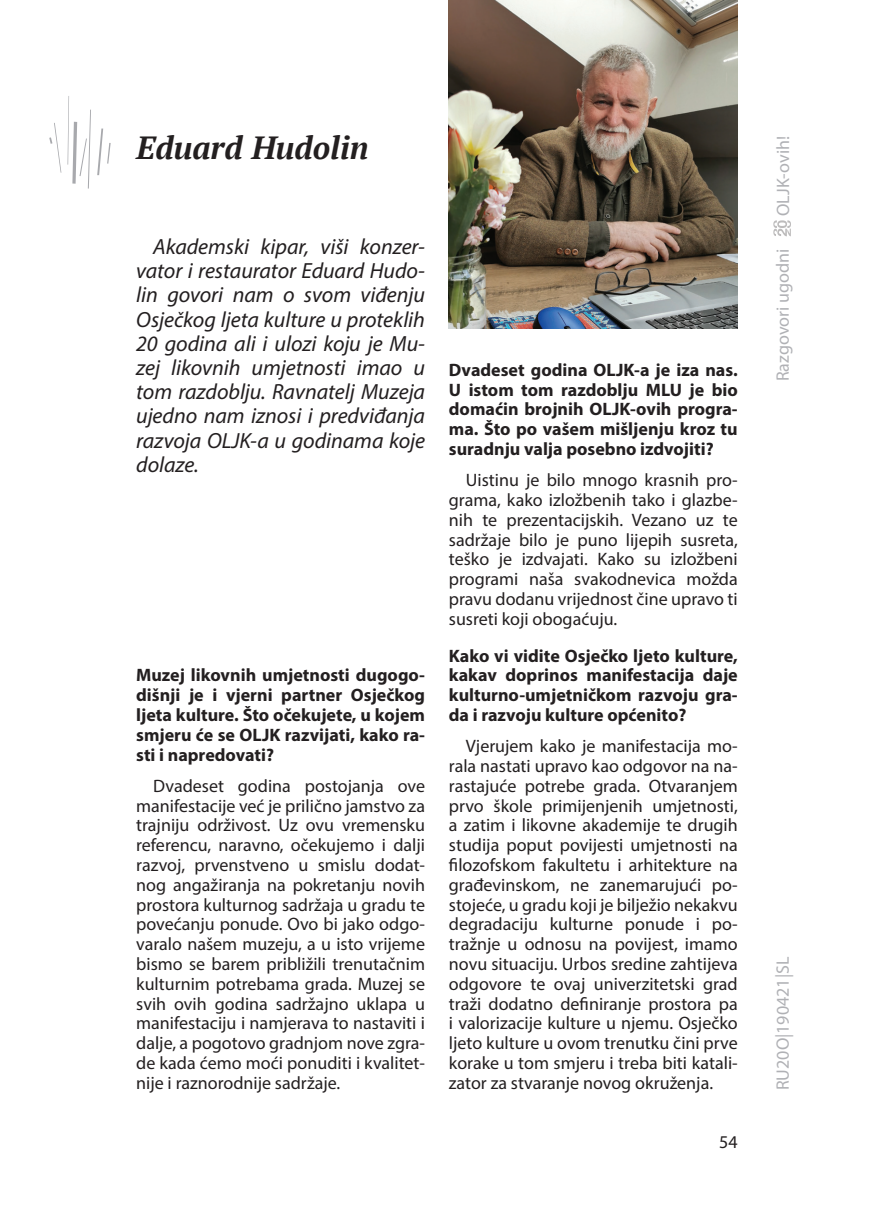
<style>
.page{position:relative;width:874px;height:1225px;background:#fff}
.page>*{position:absolute;margin:0;border:0;box-sizing:border-box;transform-origin:0 0}
.t1{font:italic 700 32px "PT Serif";color:#231f20}
.t2{font:italic 22px/24.2px "Myriad Pro";letter-spacing:-.005em;color:#231f20;text-align:justify}
.t3{font:18px/19.8px "Myriad Pro";color:#231f20;text-align:justify}
.t4{font:700 18px/19.8px "Myriad Pro";color:#231f20;text-align:justify}
.t5{font:18px "Myriad Pro";color:#b0b1b5}
</style>
<div class="page">
<svg style="left:773px;top:220px;width:17px;height:16px"></svg>
<img style="left:448px;top:0;width:289px;height:328px">
<svg style="left:49px;top:123px;width:12px;height:50px"></svg>
<svg style="left:67px;top:96px;width:24px;height:93px"></svg>
<svg style="left:97px;top:128px;width:14px;height:47px"></svg>
<h1 class="t1" style="left:136px;top:127px;width:234px">Eduard Hudolin</h1>
<p class="t2" style="left:136px;top:234px;width:290px;text-indent:17px">Akademski kipar, viši konzer&shy;vator i restaurator Eduard Hudo&shy;lin govori nam o svom viđenju Osječkog ljeta kulture u proteklih 20 godina ali i ulozi koju je Mu&shy;zej likovnih umjetnosti imao u tom razdoblju. Ravnatelj Muzeja ujedno nam iznosi i predviđanja razvoja OLJK-a u godinama koje dolaze.</p>
<p class="t4" style="left:136px;top:665px;width:290px">Muzej likovnih umjetnosti dugogo&shy;dišnji je i vjerni partner Osječkog ljeta kulture. Što očekujete, u kojem smjeru će se OLJK razvijati, kako ra&shy;sti i napredovati?</p>
<p class="t3" style="left:136px;top:775px;width:290px;text-indent:17px">Dvadeset godina postojanja ove manifestacije već je prilično jamstvo za trajniju održivost. Uz ovu vremensku referencu, naravno, očekujemo i dalji razvoj, prvenstveno u smislu dodat&shy;nog angažiranja na pokretanju novih prostora kulturnog sadržaja u gradu te povećanju ponude. Ovo bi jako odgo&shy;varalo našem muzeju, a u isto vrijeme bismo se barem približili trenutačnim kulturnim potrebama grada. Muzej se svih ovih godina sadržajno uklapa u manifestaciju i namjerava to nastaviti i dalje, a pogotovo gradnjom nove zgra&shy;de kada ćemo moći ponuditi i kvalitet&shy;nije i raznorodnije sadržaje.</p>
<p class="t4" style="left:448px;top:359px;width:290px">Dvadeset godina OLJK-a je iza nas.<br>U istom tom razdoblju MLU je bio domaćin brojnih OLJK-ovih progra&shy;ma. Što po vašem mišljenju kroz tu suradnju valja posebno izdvojiti?</p>
<p class="t3" style="left:448px;top:470px;width:290px;text-indent:17px">Uistinu je bilo mnogo krasnih pro&shy;grama, kako izložbenih tako i glazbe&shy;nih te prezentacijskih. Vezano uz te sadržaje bilo je puno lijepih susreta, teško je izdvajati. Kako su izložbeni programi naša svakodnevica možda pravu dodanu vrijednost čine upravo ti susreti koji obogaćuju.</p>
<p class="t4" style="left:448px;top:645px;width:290px">Kako vi vidite Osječko ljeto kulture, kakav doprinos manifestacija daje kulturno-umjetničkom razvoju gra&shy;da i razvoju kulture općenito?</p>
<p class="t3" style="left:448px;top:736px;width:290px;text-indent:17px">Vjerujem kako je manifestacija mo&shy;rala nastati upravo kao odgovor na na&shy;rastajuće potrebe grada. Otvaranjem prvo škole primijenjenih umjetnosti, a zatim i likovne akademije te drugih studija poput povijesti umjetnosti na filozofskom fakultetu i arhitekture na građevinskom, ne zanemarujući po&shy;stojeće, u gradu koji je bilježio nekakvu degradaciju kulturne ponude i po&shy;tražnje u odnosu na povijest, imamo novu situaciju. Urbos sredine zahtijeva odgovore te ovaj univerzitetski grad traži dodatno definiranje prostora pa i valorizacije kulture u njemu. Osječko ljeto kulture u ovom trenutku čini prve korake u tom smjeru i treba biti katali&shy;zator za stvaranje novog okruženja.</p>
<p class="t3" style="left:719px;top:1131px;width:20px">54</p>
<p class="t5" style="left:771px;top:216px;width:81px;rotate:-90deg">OLJK-ovih!</p>
<p class="t5" style="left:771px;top:381px;width:134px;rotate:-90deg">Razgovori ugodni</p>
<p class="t5" style="left:771px;top:1090px;width:135px;rotate:-90deg">RU20O|190421|SL</p>
</div>
